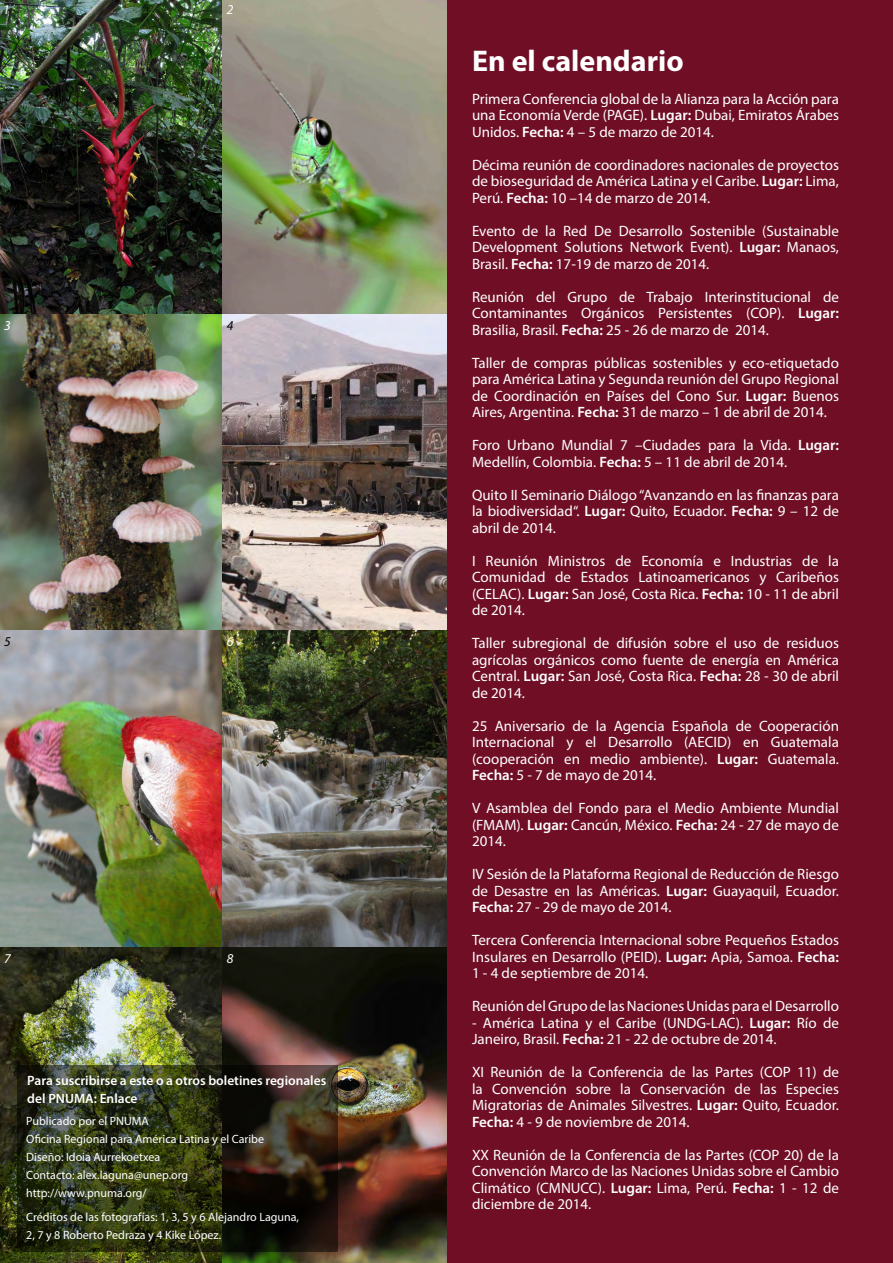
<style>
.page{position:relative;width:893px;height:1263px;background:#fff}
.page>*{position:absolute;margin:0;border:0;box-sizing:border-box;transform-origin:0 0}
.t1{font:700 30px "Myriad Pro";color:#fff}
.t2{font:15px/16.5px "Myriad Pro";color:#fff;text-align:justify}
.t3{font:600 13.5px/18px "Myriad Pro";color:#fff}
.t4{font:italic 13.5px "Myriad Pro";color:#fff}
.t5{font:italic 13.5px "Myriad Pro";color:#000}
.t6{font:12px/18px "Myriad Pro";color:#fff}
.s1{font-weight:600}
</style>
<div class="page">
<div style="left:444px;top:0;width:449px;height:1263px;background:#6f0e25"></div>
<img style="left:0;top:0;width:446px;height:315px">
<img style="left:0;top:315px;width:446px;height:316px">
<img style="left:0;top:631px;width:446px;height:316px">
<img style="left:0;top:947px;width:446px;height:316px">
<svg style="left:17px;top:1065px;width:321px;height:186px;background:#2a2c14"></svg>
<p class="t4" style="left:3px;top:2px;width:8px">1</p>
<p class="t4" style="left:227px;top:2px;width:8px">2</p>
<p class="t4" style="left:4px;top:317px;width:8px">3</p>
<p class="t5" style="left:227px;top:317px;width:8px">4</p>
<p class="t5" style="left:4px;top:633px;width:8px">5</p>
<p class="t4" style="left:227px;top:633px;width:8px">6</p>
<p class="t4" style="left:4px;top:950px;width:8px">7</p>
<p class="t4" style="left:227px;top:950px;width:8px">8</p>
<p class="t3" style="left:27px;top:1071px;width:301px">Para suscribirse a este o a otros boletines regionales del PNUMA: Enlace</p>
<p class="t6" style="left:26px;top:1112px;width:239px">Publicado por el PNUMA<br>Oficina Regional para América Latina y el Caribe<br>Diseño: Idoia Aurrekoetxea<br>Contacto: alex.laguna@unep.org http://www.pnuma.org/</p>
<p class="t6" style="left:26px;top:1207px;width:274px">Créditos de las fotografías: 1, 3, 5 y 6 Alejandro Laguna,<br>2, 7 y 8 Roberto Pedraza y 4 Kike López.</p>
<h1 class="t1" style="left:472px;top:41px;width:213px">En el calendario</h1>
<p class="t2" style="left:472px;top:90px;width:368px">Primera Conferencia global de la Alianza para la Acción para una Economía Verde (PAGE). <span class="s1">Lugar:</span> Dubai, Emiratos Árabes Unidos. <span class="s1">Fecha:</span> 4 – 5 de marzo de 2014.</p>
<p class="t2" style="left:472px;top:156px;width:368px">Décima reunión de coordinadores nacionales de proyectos de bioseguridad de América Latina y el Caribe. <span class="s1">Lugar:</span> Lima, Perú. <span class="s1">Fecha:</span> 10 –14 de marzo de 2014.</p>
<p class="t2" style="left:472px;top:222px;width:368px">Evento de la Red De Desarrollo Sostenible (Sustainable Development Solutions Network Event). <span class="s1">Lugar:</span> Manaos, Brasil. <span class="s1">Fecha:</span> 17-19 de marzo de 2014.</p>
<p class="t2" style="left:472px;top:288px;width:368px">Reunión del Grupo de Trabajo Interinstitucional de Contaminantes Orgánicos Persistentes (COP). <span class="s1">Lugar:<br></span>Brasilia, Brasil. <span class="s1">Fecha:</span> 25 - 26 de marzo de 2014.</p>
<p class="t2" style="left:472px;top:354px;width:368px">Taller de compras públicas sostenibles y eco-etiquetado para América Latina y Segunda reunión del Grupo Regional de Coordinación en Países del Cono Sur. <span class="s1">Lugar:</span> Buenos Aires, Argentina. <span class="s1">Fecha:</span> 31 de marzo – 1 de abril de 2014.</p>
<p class="t2" style="left:472px;top:436px;width:368px">Foro Urbano Mundial 7 –Ciudades para la Vida. <span class="s1">Lugar:<br></span>Medellín, Colombia. <span class="s1">Fecha:</span> 5 – 11 de abril de 2014.</p>
<p class="t2" style="left:472px;top:486px;width:368px">Quito II Seminario Diálogo “Avanzando en las finanzas para la biodiversidad“. <span class="s1">Lugar:</span> Quito, Ecuador. <span class="s1">Fecha:</span> 9 – 12 de abril de 2014.</p>
<p class="t2" style="left:472px;top:552px;width:368px">I Reunión Ministros de Economía e Industrias de la Comunidad de Estados Latinoamericanos y Caribeños (CELAC). <span class="s1">Lugar:</span> San José, Costa Rica. <span class="s1">Fecha:</span> 10 - 11 de abril de 2014.</p>
<p class="t2" style="left:472px;top:634px;width:369px">Taller subregional de difusión sobre el uso de residuos agrícolas orgánicos como fuente de energía en América Central. <span class="s1">Lugar:</span> San José, Costa Rica. <span class="s1">Fecha:</span> 28 - 30 de abril de 2014.</p>
<p class="t2" style="left:472px;top:717px;width:368px">25 Aniversario de la Agencia Española de Cooperación Internacional y el Desarrollo (AECID) en Guatemala (cooperación en medio ambiente). <span class="s1">Lugar:</span> Guatemala.<br><span class="s1">Fecha:</span> 5 - 7 de mayo de 2014.</p>
<p class="t2" style="left:472px;top:799px;width:368px">V Asamblea del Fondo para el Medio Ambiente Mundial (FMAM). <span class="s1">Lugar:</span> Cancún, México. <span class="s1">Fecha:</span> 24 - 27 de mayo de 2014.</p>
<p class="t2" style="left:472px;top:865px;width:368px">IV Sesión de la Plataforma Regional de Reducción de Riesgo de Desastre en las Américas. <span class="s1">Lugar:</span> Guayaquil, Ecuador.<br><span class="s1">Fecha:</span> 27 - 29 de mayo de 2014.</p>
<p class="t2" style="left:472px;top:931px;width:368px">Tercera Conferencia Internacional sobre Pequeños Estados Insulares en Desarrollo (PEID). <span class="s1">Lugar:</span> Apia, Samoa. <span class="s1">Fecha:<br></span>1 - 4 de septiembre de 2014.</p>
<p class="t2" style="left:472px;top:997px;width:368px">Reunión del Grupo de las Naciones Unidas para el Desarrollo</p>
<p class="t2" style="left:472px;top:1014px;width:368px">- América Latina y el Caribe (UNDG-LAC). <span class="s1">Lugar:</span> Río de<br>Janeiro, Brasil. <span class="s1">Fecha:</span> 21 - 22 de octubre de 2014.</p>
<p class="t2" style="left:472px;top:1063px;width:369px">XI Reunión de la Conferencia de las Partes (COP 11) de la Convención sobre la Conservación de las Especies Migratorias de Animales Silvestres. <span class="s1">Lugar:</span> Quito, Ecuador.<br><span class="s1">Fecha:</span> 4 - 9 de noviembre de 2014.</p>
<p class="t2" style="left:472px;top:1146px;width:368px">XX Reunión de la Conferencia de las Partes (COP 20) de la Convención Marco de las Naciones Unidas sobre el Cambio Climático (CMNUCC). <span class="s1">Lugar:</span> Lima, Perú. <span class="s1">Fecha:</span> 1 - 12 de diciembre de 2014.</p>
</div>
